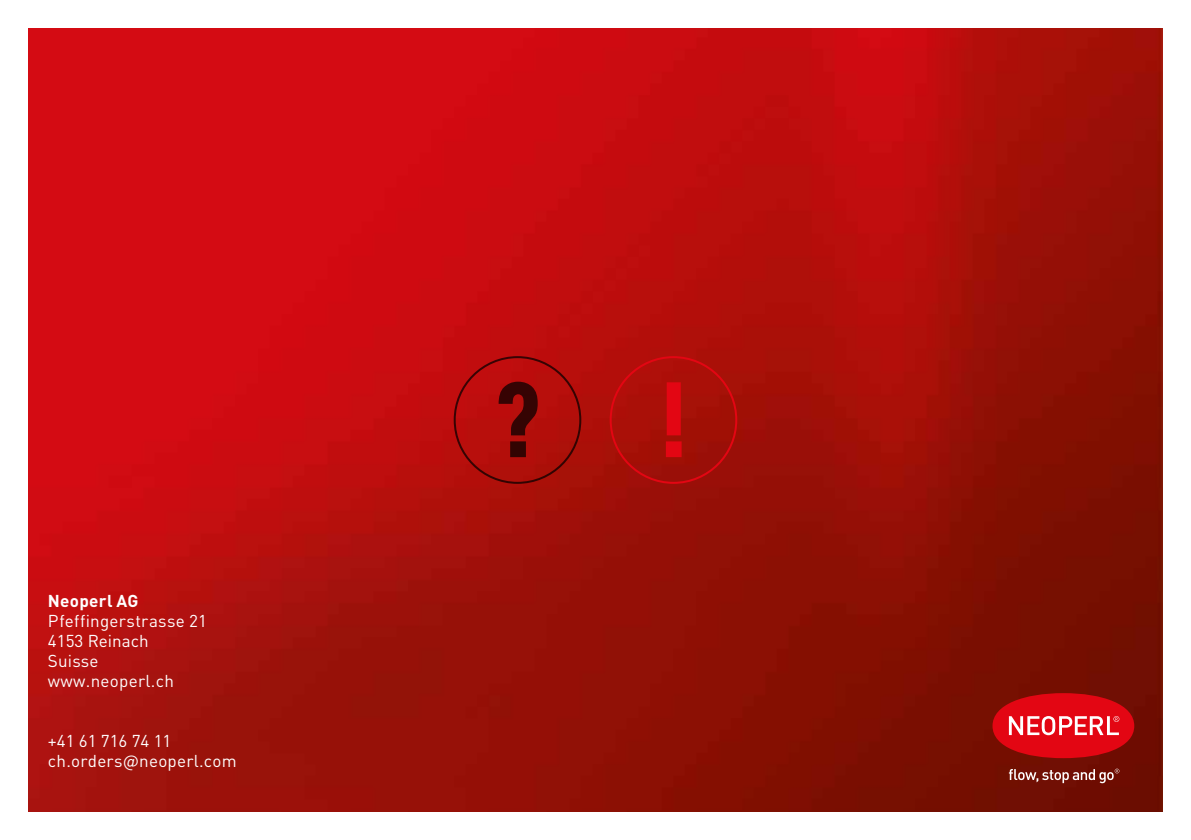
<style>
.page{position:relative;width:1191px;height:840px;background:#fff}
.page>*{position:absolute;margin:0;border:0;box-sizing:border-box;transform-origin:0 0}
.t1{font:900 condensed 105px "DIN Pro";color:#4a4a49}
.t2{font:17px/19.8px "DIN Pro";letter-spacing:.015em;color:#fff}
.t3{font:700 17px "DIN Pro";letter-spacing:.015em;color:#fff}
.s1{color:#e30613}
</style>
<div class="page">
<img style="left:28px;top:28px;width:1134px;height:783px">
<div style="left:992px;top:692px;width:142px;height:65px;background:#e30613;border-radius:50%"></div>
<svg style="left:1009px;top:716px;width:110px;height:18px"></svg>
<svg style="left:1009px;top:768px;width:110px;height:14px;background:#934a41"></svg>
<p class="t3" style="left:48px;top:587px;width:92px">Neoperl AG</p>
<p class="t2" style="left:48px;top:610px;width:160px">Pfeffingerstrasse 21<br>4153 Reinach<br>Suisse www.neoperl.ch</p>
<p class="t2" style="left:48px;top:729px;width:190px">+41 61 716 74 11 ch.orders@neoperl.com</p>
<h1 class="t1" style="left:493px;top:340px;width:196px">? <span class="s1">!</span></h1>
</div>
